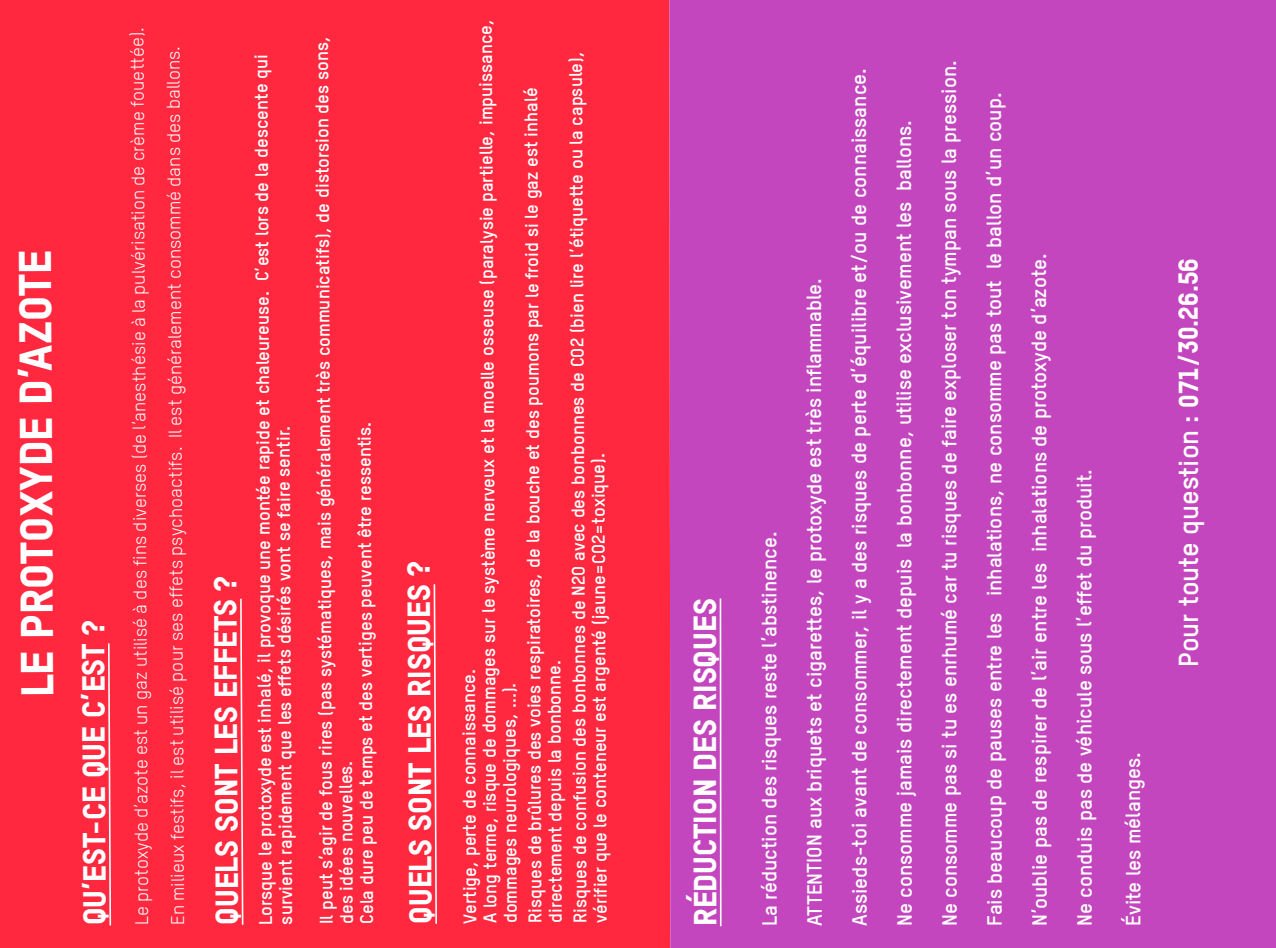
<style>
.page{position:relative;width:1276px;height:948px;background:#fff}
.page>*{position:absolute;margin:0;border:0;box-sizing:border-box;transform-origin:0 0}
.t1{font:800 45px "TSTAR";letter-spacing:-.005em;color:#fff;scale:1.05 1}
.t2{font:800 31.5px "TSTAR";letter-spacing:-.005em;color:#fff;scale:1.05 1}
.t3{font:700 27px "TSTAR";color:#fff;scale:1.05 1}
.t4{font:700 20.25px "TSTAR";color:#fff;scale:1.05 1}
.t5{font:700 18px/22.1px "TSTAR";letter-spacing:-.005em;color:#fff;scale:1.05 1}
.t6{font:18px "TSTAR";letter-spacing:-.005em;color:#fff;scale:1.05 1}
.s1{font-weight:800}
</style>
<div class="page">
<div style="left:0;top:0;width:669px;height:947px;background:#ff283f"></div>
<div style="left:669px;top:0;width:607px;height:947px;background:#c346be"></div>
<svg style="left:107px;top:641px;width:5px;height:285px"></svg>
<svg style="left:239px;top:597px;width:5px;height:329px"></svg>
<svg style="left:433px;top:582px;width:5px;height:343px"></svg>
<hr style="left:719px;top:598px;width:2px;height:327px;background:#fff">
<p class="t1" style="left:8px;top:696px;width:427px;rotate:-90deg">LE PROTOXYDE D’AZOTE</p>
<p class="t2" style="left:74px;top:925px;width:292px;rotate:-90deg">QU’EST-CE QUE C’EST ?</p>
<p class="t6" style="left:129px;top:924px;width:856px;rotate:-90deg">Le protoxyde d’azote est un gaz utilisé à des fins diverses (de l’anesthésie à la pulvérisation de crème fouettée).</p>
<p class="t6" style="left:165px;top:924px;width:838px;rotate:-90deg">En milieux festifs, il est utilisé pour ses effets psychoactifs. Il est généralement consommé dans des ballons.</p>
<p class="t2" style="left:207px;top:924px;width:333px;rotate:-90deg">QUELS SONT LES EFFETS ?</p>
<p class="t5" style="left:252px;top:924px;width:830px;line-height:21.2px;rotate:-90deg">Lorsque le protoxyde est inhalé, il provoque une montée rapide et chaleureuse. C’est lors de la descente qui survient rapidement que les effets désirés vont se faire sentir.</p>
<p class="t5" style="left:313px;top:923px;width:847px;rotate:-90deg">Il peut s’agir de fous rires (pas systématiques, mais généralement très communicatifs), de distorsion des sons, des idées nouvelles.</p>
<p class="t5" style="left:354px;top:923px;width:480px;rotate:-90deg">Cela dure peu de temps et des vertiges peuvent être ressentis.</p>
<p class="t2" style="left:400px;top:923px;width:346px;rotate:-90deg">QUELS SONT LES RISQUES ?</p>
<p class="t5" style="left:476px;top:923px;width:862px;rotate:-90deg">A long terme, risque de dommages sur le système nerveux et la moelle osseuse (paralysie partielle, impuissance, dommages neurologiques, ...).</p>
<p class="t5" style="left:567px;top:922px;width:831px;line-height:21.4px;rotate:-90deg">Risques de confusion des bonbonnes de N2O avec des bonbonnes de CO2 (bien lire l’étiquette ou la capsule), vérifier que le conteneur est argenté (jaune=CO2=toxique).</p>
<p class="t5" style="left:522px;top:922px;width:797px;rotate:-90deg">Risques de brûlures des voies respiratoires, de la bouche et des poumons par le froid si le gaz est inhalé directement depuis la bonbonne.</p>
<p class="t5" style="left:458px;top:923px;width:244px;rotate:-90deg">Vertige, perte de connaissance.</p>
<p class="t2" style="left:685px;top:925px;width:313px;rotate:-90deg">RÉDUCTION DES RISQUES</p>
<p class="t4" style="left:757px;top:925px;width:377px;rotate:-90deg">La réduction des risques reste l’abstinence.</p>
<p class="t4" style="left:802px;top:925px;width:618px;rotate:-90deg">ATTENTION aux briquets et cigarettes, le protoxyde est très inflammable.</p>
<p class="t4" style="left:847px;top:925px;width:818px;rotate:-90deg">Assieds-toi avant de consommer, il y a des risques de perte d’équilibre et/ou de connaissance.</p>
<p class="t4" style="left:892px;top:925px;width:768px;rotate:-90deg">Ne consomme jamais directement depuis la bonbonne, utilise exclusivement les ballons.</p>
<p class="t4" style="left:937px;top:925px;width:825px;rotate:-90deg">Ne consomme pas si tu es enrhumé car tu risques de faire exploser ton tympan sous la pression.</p>
<p class="t4" style="left:982px;top:925px;width:795px;rotate:-90deg">Fais beaucoup de pauses entre les inhalations, ne consomme pas tout le ballon d’un coup.</p>
<p class="t4" style="left:1027px;top:925px;width:642px;rotate:-90deg">N’oublie pas de respirer de l’air entre les inhalations de protoxyde d’azote.</p>
<p class="t4" style="left:1072px;top:925px;width:436px;rotate:-90deg">Ne conduis pas de véhicule sous l’effet du produit.</p>
<p class="t4" style="left:1120px;top:925px;width:167px;rotate:-90deg">Évite les mélanges.</p>
<p class="t3" style="left:1172px;top:666px;width:391px;rotate:-90deg">Pour toute question : <span class="s1">071/30.26.56</span></p>
</div>
